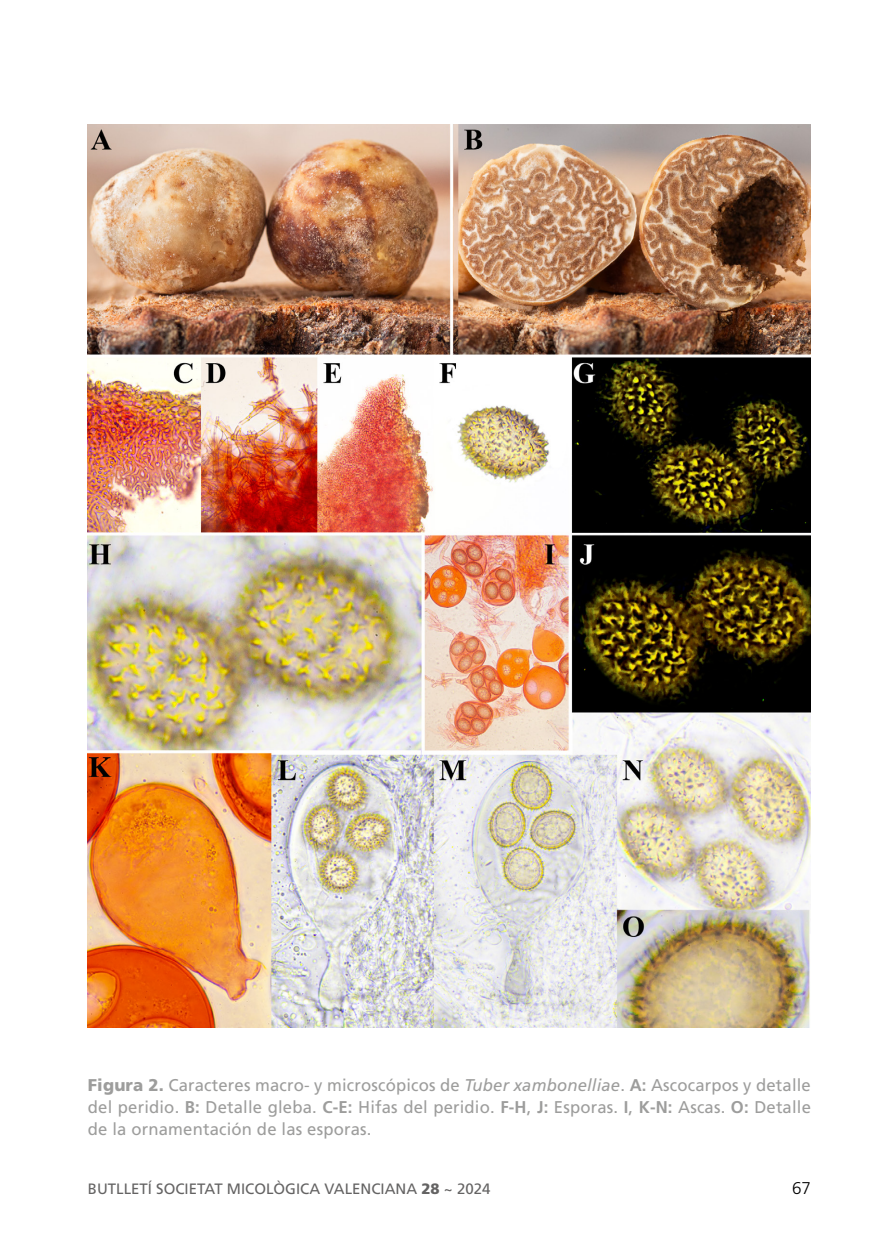
<style>
.page{position:relative;width:879px;height:1248px;background:#fff}
.page>*{position:absolute;margin:0;border:0;box-sizing:border-box;transform-origin:0 0}
.t1{font:17px/22px "Frutiger LT Std";letter-spacing:.01em;color:#9d9d9c;text-align:justify}
.t2{font:300 17px "Frutiger LT Std";color:#000}
.t3{font:15px "Frutiger LT Std";color:#646363}
.s1{font-weight:900}
.s2{font-style:italic}
.s3{font-weight:700}
</style>
<div class="page">
<img style="left:88px;top:125px;width:723px;height:902px">
<p class="t1" style="left:88px;top:1073px;width:724px"><span class="s1">Figura 2.</span> Caracteres macro- y microscópicos de <span class="s2">Tuber xambonelliae</span>. <span class="s3">A:</span> Ascocarpos y detalle del peridio. <span class="s3">B:</span> Detalle gleba. <span class="s3">C-E:</span> Hifas del peridio. <span class="s3">F-H</span>, <span class="s3">J:</span> Esporas. <span class="s3">I</span>, <span class="s3">K-N:</span> Ascas. <span class="s3">O:</span> Detalle de la ornamentación de las esporas.</p>
<p class="t3" style="left:88px;top:1179px;width:404px">BUTLLETÍ SOCIETAT MICOLÒGICA VALENCIANA <span class="s1">28</span> ~ 2024</p>
<p class="t2" style="left:792px;top:1177px;width:20px">67</p>
</div>
